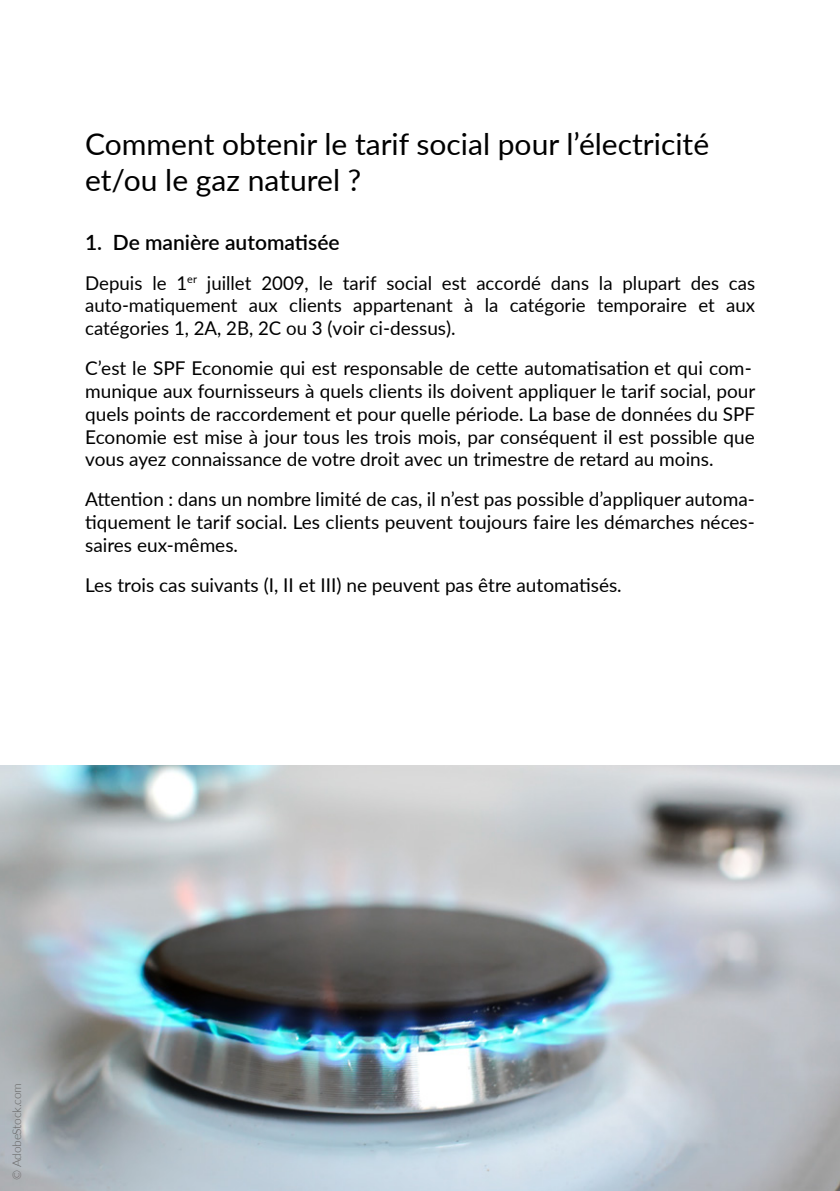
<style>
.page{position:relative;width:840px;height:1191px;background:#fff}
.page>*{position:absolute;margin:0;border:0;box-sizing:border-box;transform-origin:0 0}
.t1{font:30px/36px "Lato";color:#000}
.t2{font:600 21px "Lato";color:#000}
.t3{font:19px/22.8px "Lato";color:#000;text-align:justify}
.t4{font:300 12px "Lato";letter-spacing:-.02em;color:#646363}
</style>
<div class="page">
<img style="left:0;top:765px;width:839px;height:426px">
<p class="t1" style="left:85px;top:124px;width:625px">Comment obtenir le tarif social pour l’électricité et/ou le gaz naturel ?</p>
<p class="t2" style="left:85px;top:227px;width:256px">1. De manière automatisée</p>
<p class="t3" style="left:85px;top:270px;width:671px">Depuis le 1<sup>er</sup> juillet 2009, le tarif social est accordé dans la plupart des cas auto-matiquement aux clients appartenant à la catégorie temporaire et aux catégories 1, 2A, 2B, 2C ou 3 (voir ci-dessus).</p>
<p class="t3" style="left:85px;top:356px;width:671px;text-align:left">C’est le SPF Economie qui est responsable de cette automatisation et qui com&shy;munique aux fournisseurs à quels clients ils doivent appliquer le tarif social, pour quels points de raccordement et pour quelle période. La base de données du SPF Economie est mise à jour tous les trois mois, par conséquent il est possible que vous ayez connaissance de votre droit avec un trimestre de retard au moins.</p>
<p class="t3" style="left:85px;top:487px;width:671px">Attention : dans un nombre limité de cas, il n’est pas possible d’appliquer automa&shy;tiquement le tarif social. Les clients peuvent toujours faire les démarches néces&shy;saires eux-mêmes.</p>
<p class="t3" style="left:85px;top:572px;width:538px">Les trois cas suivants (I, II et III) ne peuvent pas être automatisés.</p>
<p class="t4" style="left:8px;top:1179px;width:98px;rotate:-90deg">© AdobeStock.com</p>
</div>
